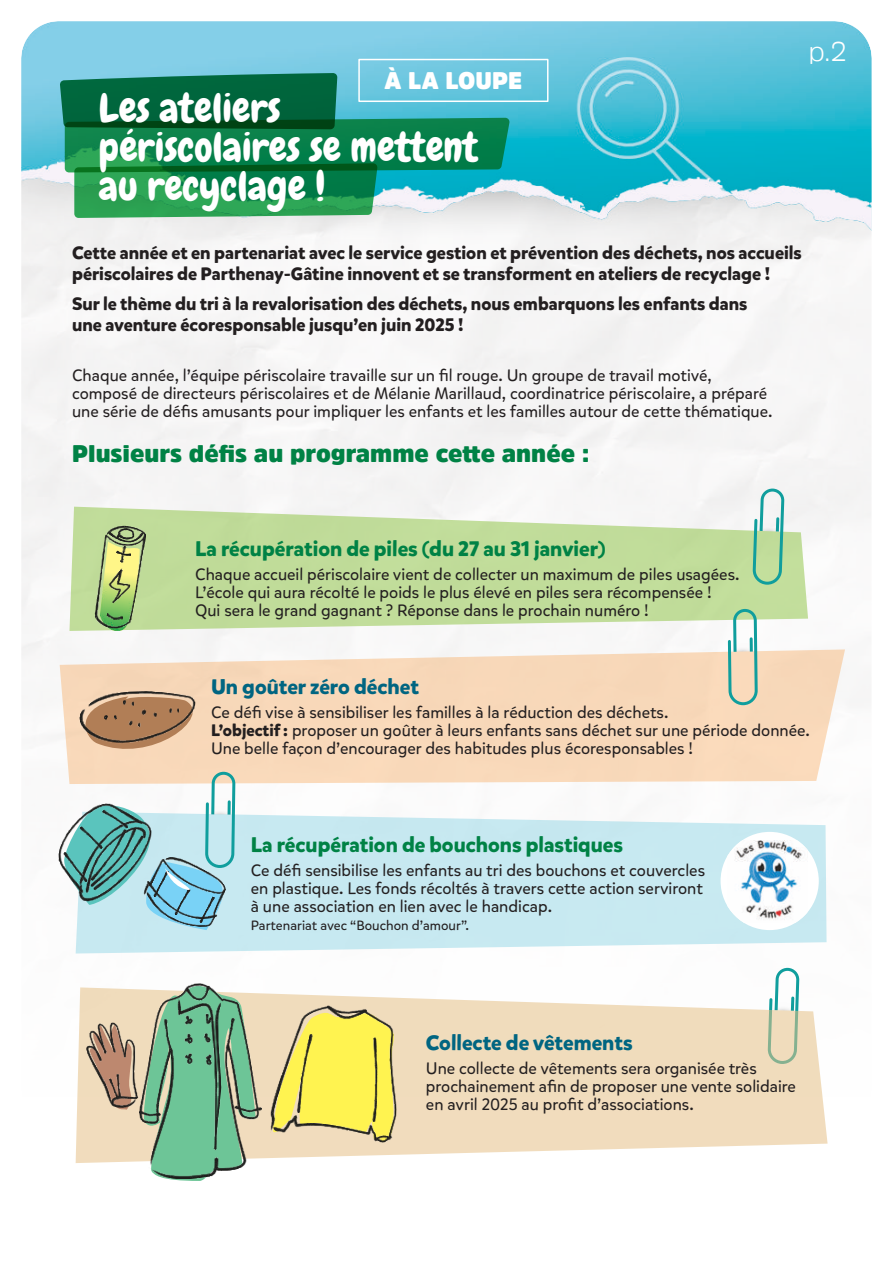
<style>
.page{position:relative;width:893px;height:1263px;background:#fff}
.page>*{position:absolute;margin:0;border:0;box-sizing:border-box;transform-origin:0 0}
.t1{font:40.5px "Chewy";color:#fff}
.t2{font:300 27px "Amsi Pro";color:#fff}
.t3{font:900 24px "Amsi Pro";color:#008245}
.t4{font:900 24px "Amsi Pro";color:#fff}
.t5{font:700 21px "Mikado";color:#008245}
.t6{font:700 21px "Mikado";color:#006581}
.t7{font:700 18px "Mikado";color:#231f20}
.t8{font:16.5px "Mikado";color:#231f20}
.t9{font:13.5px "Mikado";color:#231f20}
.s1{font-weight:700}
</style>
<div class="page">
<img style="left:21px;top:21px;width:851px;height:933px">
<svg style="left:60px;top:649px;width:785px;height:135px;background:#f7dbc0"></svg>
<img style="left:80px;top:691px;width:116px;height:3px">
<svg style="left:775px;top:967px;width:25px;height:20px"></svg>
<svg style="left:69px;top:507px;width:739px;height:124px;fill:#c1dc9a"></svg>
<svg style="left:100px;top:629px;width:40px;height:5px"></svg>
<img style="left:100px;top:629px;width:39px;height:2px">
<img style="left:94px;top:525px;width:52px;height:104px">
<img style="left:117px;top:528px;width:18px;height:4px">
<img style="left:121px;top:547px;width:5px;height:15px">
<img style="left:116px;top:550px;width:15px;height:6px">
<img style="left:106px;top:614px;width:17px;height:5px">
<img style="left:109px;top:532px;width:34px;height:10px">
<img style="left:108px;top:568px;width:23px;height:35px">
<svg style="left:76px;top:987px;width:752px;height:176px;fill:#f1dcbd"></svg>
<svg style="left:272px;top:1005px;width:131px;height:138px"></svg>
<img style="left:270px;top:1006px;width:126px;height:136px">
<svg style="left:88px;top:1107px;width:46px;height:6px"></svg>
<img style="left:87px;top:1022px;width:51px;height:85px">
<svg style="left:164px;top:1178px;width:41px;height:3px"></svg>
<img style="left:140px;top:983px;width:121px;height:195px">
<svg style="left:76px;top:812px;width:750px;height:141px;background:#cceaf1"></svg>
<svg style="left:62px;top:694px;width:175px;height:236px"></svg>
<img style="left:79px;top:820px;width:73px;height:81px">
<img style="left:59px;top:804px;width:84px;height:89px">
<img style="left:85px;top:826px;width:61px;height:68px">
<img style="left:64px;top:852px;width:24px;height:30px">
<img style="left:80px;top:826px;width:22px;height:23px">
<img style="left:102px;top:809px;width:26px;height:18px">
<img style="left:93px;top:835px;width:51px;height:56px">
<img style="left:90px;top:827px;width:46px;height:59px">
<img style="left:91px;top:830px;width:36px;height:50px">
<div style="left:721px;top:832px;width:98px;height:98px;background:#fff;border-radius:50%"></div>
<img style="left:728px;top:840px;width:79px;height:82px">
<div style="left:358px;top:59px;width:190px;height:43px;border:2px solid #fff"></div>
<svg style="left:60px;top:73px;width:450px;height:145px;background:#28906c"></svg>
<svg style="left:751px;top:487px;width:35px;height:99px"></svg>
<img style="left:758px;top:523px;width:22px;height:9px">
<svg style="left:726px;top:607px;width:30px;height:102px"></svg>
<img style="left:732px;top:644px;width:22px;height:8px">
<p class="t4" style="left:385px;top:69px;width:139px">À LA LOUPE</p>
<p class="t1" style="left:99px;top:91px;width:183px">Les ateliers</p>
<p class="t1" style="left:99px;top:130px;width:381px">périscolaires se mettent</p>
<p class="t1" style="left:99px;top:169px;width:228px">au recyclage !</p>
<p class="t2" style="left:808px;top:38px;width:40px">p.2</p>
<p class="t7" style="left:72px;top:245px;width:731px">Cette année et en partenariat avec le service gestion et prévention des déchets, nos accueils</p>
<p class="t7" style="left:72px;top:266px;width:699px">périscolaires de Parthenay-Gâtine innovent et se transforment en ateliers de recyclage !</p>
<p class="t7" style="left:72px;top:296px;width:677px">Sur le thème du tri à la revalorisation des déchets, nous embarquons les enfants dans</p>
<p class="t7" style="left:72px;top:317px;width:393px">une aventure écoresponsable jusqu’en juin 2025 !</p>
<p class="t8" style="left:72px;top:369px;width:641px">Chaque année, l’équipe périscolaire travaille sur un fil rouge. Un groupe de travail motivé,</p>
<p class="t8" style="left:72px;top:387px;width:697px">composé de directeurs périscolaires et de Mélanie Marillaud, coordinatrice périscolaire, a préparé</p>
<p class="t8" style="left:72px;top:405px;width:702px">une série de défis amusants pour impliquer les enfants et les familles autour de cette thématique.</p>
<p class="t3" style="left:72px;top:442px;width:519px">Plusieurs défis au programme ceמּe année :</p>
<p class="t5" style="left:195px;top:540px;width:412px">La récupération de piles (du 27 au 31 janvier)</p>
<p class="t8" style="left:195px;top:567px;width:546px">Chaque accueil périscolaire vient de collecter un maximum de piles usagées.</p>
<p class="t8" style="left:195px;top:585px;width:518px">L’école qui aura récolté le poids le plus élevé en piles sera récompensée !</p>
<p class="t8" style="left:195px;top:603px;width:455px">Qui sera le grand gagnant ? Réponse dans le prochain numéro !</p>
<p class="t6" style="left:211px;top:678px;width:209px">Un goûter zéro déchet</p>
<p class="t8" style="left:211px;top:705px;width:459px">Ce défi vise à sensibiliser les familles à la réduction des déchets.</p>
<p class="t8" style="left:211px;top:723px;width:600px"><span class="s1">L’objectif :</span> proposer un goûter à leurs enfants sans déchet sur une période donnée.</p>
<p class="t8" style="left:211px;top:741px;width:483px">Une belle façon d’encourager des habitudes plus écoresponsables !</p>
<p class="t5" style="left:251px;top:837px;width:374px">La récupération de bouchons plastiques</p>
<p class="t8" style="left:251px;top:864px;width:456px">Ce défi sensibilise les enfants au tri des bouchons et couvercles</p>
<p class="t8" style="left:251px;top:882px;width:454px">en plastique. Les fonds récoltés à travers cette action serviront</p>
<p class="t8" style="left:251px;top:900px;width:303px">à une association en lien avec le handicap.</p>
<p class="t9" style="left:251px;top:920px;width:220px">Partenariat avec “Bouchon d’amour”.</p>
<p class="t6" style="left:426px;top:1034px;width:208px">Collecte de vêtements</p>
<p class="t8" style="left:426px;top:1062px;width:332px">Une collecte de vêtements sera organisée très</p>
<p class="t8" style="left:426px;top:1080px;width:371px">prochainement afin de proposer une vente solidaire</p>
<p class="t8" style="left:426px;top:1098px;width:269px">en avril 2025 au profit d’associations.</p>
</div>
